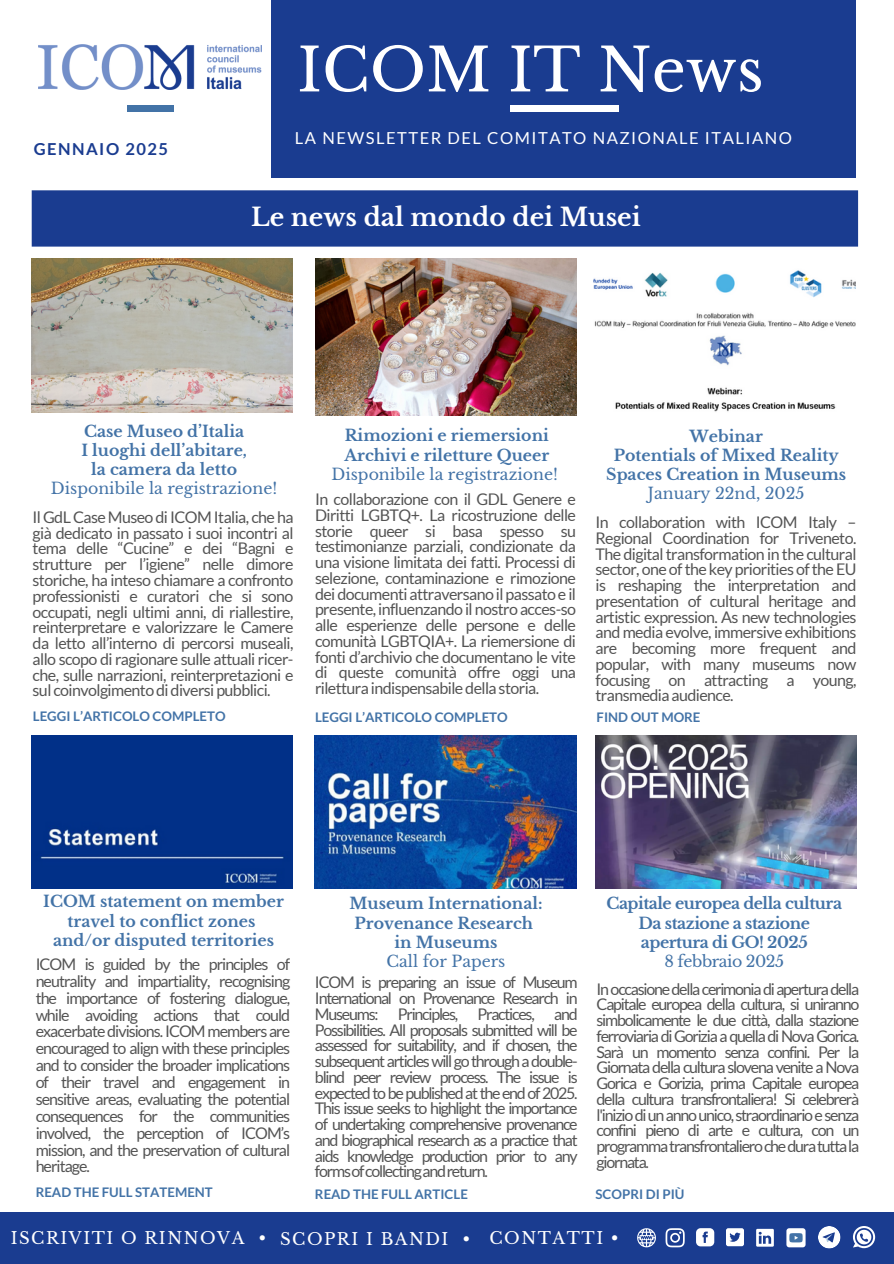
<style>
.page{position:relative;width:894px;height:1264px;background:#fff}
.page>*{position:absolute;margin:0;border:0;box-sizing:border-box;transform-origin:0 0}
.t1{font:59.55px "Libre Baskerville";color:#fff}
.t2{font:700 24.75px "Libre Baskerville";color:#fff}
.t3{font:16.5px "Lato";letter-spacing:.09em;color:#fff}
.t4{font:16.5px "Libre Baskerville";letter-spacing:.09em;color:#fff}
.t5{font:700 16.5px "Lato";letter-spacing:.09em;color:#1a3c90}
.t6{font:16.05px/15.8px "Lato";letter-spacing:-.035em;color:#545454;text-align:justify}
.t7{font:700 15.75px/19.2px "Libre Baskerville";color:#4373a7;text-align:center}
.t8{font:700 15.75px/19.2px "Libre Baskerville";letter-spacing:-.03em;color:#4373a7;text-align:center}
.t9{font:700 13.2px "Lato";color:#4373a7}
.s1{font-weight:400}
</style>
<div class="page">
<div style="left:271px;top:0;width:584px;height:177px;background:#1a3c90"></div>
<div style="left:127px;top:105px;width:46px;height:6px;background:#4373a7"></div>
<img style="left:38px;top:44px;width:223px;height:45px">
<div style="left:510px;top:105px;width:108px;height:6px;background:#fff"></div>
<div style="left:0;top:1212px;width:893px;height:51px;background:#1a3c90"></div>
<div style="left:32px;top:190px;width:825px;height:56px;background:#1a3c90"></div>
<svg style="left:665px;top:1228px;width:19px;height:19px"></svg>
<svg style="left:756px;top:1228px;width:17px;height:18px"></svg>
<svg style="left:696px;top:1228px;width:17px;height:18px"></svg>
<svg style="left:726px;top:1228px;width:17px;height:18px"></svg>
<svg style="left:786px;top:1228px;width:19px;height:19px"></svg>
<svg style="left:637px;top:1228px;width:18px;height:19px"></svg>
<svg style="left:817px;top:1225px;width:23px;height:23px"></svg>
<svg style="left:822px;top:1232px;width:12px;height:10px"></svg>
<svg style="left:853px;top:1226px;width:21px;height:22px"></svg>
<div style="left:32px;top:735px;width:261px;height:153px;background:#013088"></div>
<img style="left:315px;top:735px;width:261px;height:153px">
<img style="left:593px;top:270px;width:261px;height:142px">
<img style="left:315px;top:258px;width:261px;height:158px">
<img style="left:32px;top:258px;width:261px;height:154px">
<img style="left:595px;top:735px;width:261px;height:153px">
<h2 class="t5" style="left:34px;top:138px;width:136px">GENNAIO 2025</h2>
<p class="t1" style="left:297px;top:34px;width:468px">ICOM IT News</p>
<h3 class="t3" style="left:295px;top:128px;width:498px">LA NEWSLETTER DEL COMITATO NAZIONALE ITALIANO</h3>
<p class="t2" style="left:251px;top:202px;width:391px">Le news dal mondo dei Musei</p>
<p class="t7" style="left:51px;top:421px;width:228px">Case Museo d’Italia<br>I luoghi dell’abitare,<br>la camera da letto<br><span class="s1">Disponibile la registrazione!</span></p>
<h5 class="t6" style="left:33px;top:509px;width:262px">Il GdL Case Museo di ICOM Italia, che ha già dedicato in passato i suoi incontri al tema delle “Cucine” e dei “Bagni e strutture per l’igiene” nelle dimore storiche, ha inteso chiamare a confronto professionisti e curatori che si sono occupati, negli ultimi anni, di riallestire, reinterpretare e valorizzare le Camere da letto all’interno di percorsi museali, allo scopo di ragionare sulle attuali ricer&shy;che, sulle narrazioni, reinterpretazioni e sul coinvolgimento di diversi pubblici.</h5>
<h6 class="t9" style="left:33px;top:708px;width:194px">LEGGI L’ARTICOLO COMPLETO</h6>
<h6 class="t7" style="left:331px;top:426px;width:228px">Rimozioni e riemersioni<br>Archivi e riletture Queer<br><span class="s1">Disponibile la registrazione!</span></h6>
<h6 class="t6" style="left:315px;top:491px;width:262px">In collaborazione con il GDL Genere e Diritti LGBTQ+. La ricostruzione delle storie queer si basa spesso su testimonianze parziali, condizionate da una visione limitata dei fatti. Processi di selezione, contaminazione e rimozione dei documenti attraversano il passato e il presente, influenzando il nostro acces-so alle esperienze delle persone e delle comunità LGBTQIA+. La riemersione di fonti d’archivio che documentano le vite di queste comunità offre oggi una rilettura indispensabile della storia.</h6>
<p class="t9" style="left:315px;top:708px;width:194px">LEGGI L’ARTICOLO COMPLETO</p>
<h6 class="t7" style="left:606px;top:426px;width:241px">Webinar<br>Potentials of Mixed Reality<br>Spaces Creation in Museums<br><span class="s1">January 22nd, 2025</span></h6>
<h6 class="t6" style="left:595px;top:514px;width:262px">In collaboration with ICOM Italy – Regional Coordination for Triveneto.<br>The digital transformation in the cultural sector, one of the key priorities of the EU is reshaping the interpretation and presentation of cultural heritage and artistic expression. As new technologies and media evolve, immersive exhibitions are becoming more frequent and popular, with many museums now focusing on attracting a young, transmedia audience.</h6>
<p class="t9" style="left:596px;top:708px;width:105px">FIND OUT MORE</p>
<p class="t7" style="left:43px;top:892px;width:242px">ICOM statement on member travel to conflict zones and/or disputed territories</p>
<p class="t6" style="left:36px;top:955px;width:256px;line-height:16.8px">ICOM is guided by the principles of neutrality and impartiality, recognising the importance of fostering dialogue, while avoiding actions that could exacerbate divisions. ICOM members are encouraged to align with these principles and to consider the broader implications of their travel and engagement in sensitive areas, evaluating the potential consequences for the communities involved, the perception of ICOM’s mission, and the preservation of cultural heritage.</p>
<p class="t9" style="left:36px;top:1184px;width:179px">READ THE FULL STATEMENT</p>
<h6 class="t9" style="left:315px;top:1185px;width:154px">READ THE FULL ARTICLE</h6>
<h6 class="t7" style="left:349px;top:894px;width:194px">Museum International:<br>Provenance Research in Museums<br><span class="s1">Call for Papers</span></h6>
<p class="t6" style="left:315px;top:974px;width:264px">ICOM is preparing an issue of Museum International on Provenance Research in Museums: Principles, Practices, and Possibilities. All proposals submitted will be assessed for suitability, and if chosen, the subsequent articles will go through a double&shy;blind peer review process. The issue is expected to be published at the end of 2025.<br>This issue seeks to highlight the importance of undertaking comprehensive provenance and biographical research as a practice that aids knowledge production prior to any formsofcollectingandreturn.</p>
<p class="t8" style="left:606px;top:894px;width:237px">Capitale europea della cultura<br>Da stazione a stazione apertura di GO! 2025<br><span class="s1">8 febbraio 2025</span></p>
<h6 class="t6" style="left:596px;top:980px;width:264px">In occasione della cerimonia di apertura della Capitale europea della cultura, si uniranno simbolicamente le due città, dalla stazione ferroviaria di Gorizia a quella di Nova Gorica.<br>Sarà un momento senza confini. Per la Giornata della cultura slovena venite a Nova Gorica e Gorizia, prima Capitale europea della cultura transfrontaliera! Si celebrerà l'inizio di un anno unico, straordinario e senza confini pieno di arte e cultura, con un programmatransfrontalierocheduratuttala giornata.</h6>
<p class="t9" style="left:595px;top:1185px;width:90px">SCOPRI DI PIÙ</p>
<h4 class="t4" style="left:11px;top:1228px;width:257px">ISCRIVITI O RINNOVA •</h4>
<p class="t4" style="left:280px;top:1228px;width:192px">SCOPRI I BANDI •</p>
<h1 class="t4" style="left:489px;top:1228px;width:131px">CONTATTI •</h1>
</div>
